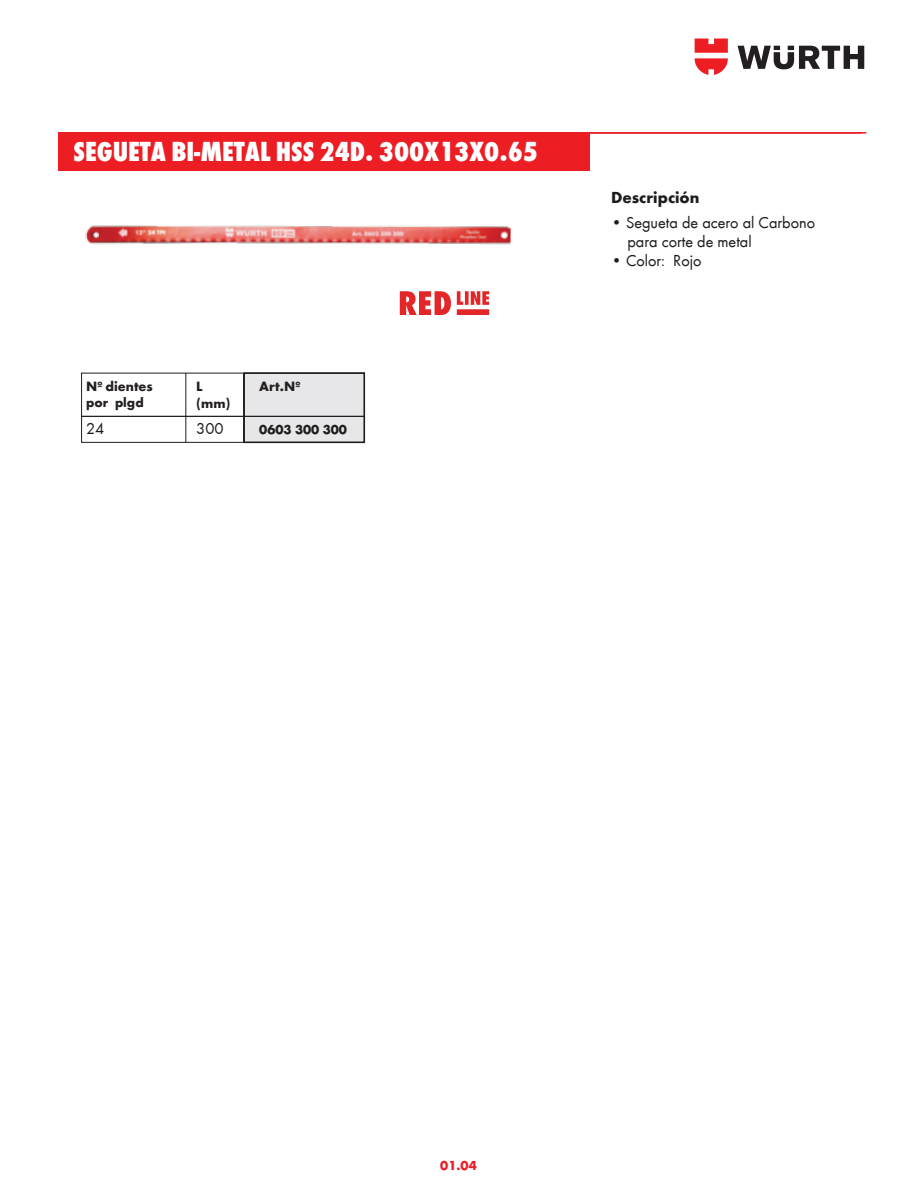
<style>
.page{position:relative;width:918px;height:1188px;background:#fff}
.page>*{position:absolute;margin:0;border:0;box-sizing:border-box;transform-origin:0 0}
.t1{font:800 condensed 28.5px "Wuerth";color:#fff}
.t2{font:16.5px/19.8px "Wuerth";color:#1d1d1b}
.t3{font:700 16.5px "Wuerth";color:#1d1d1b}
.t4{font:700 13.95px/16.6px "Wuerth";letter-spacing:.005em;color:#231f20}
.t5{font:700 13.5px "Wuerth";color:#1d1d1b}
.t6{font:700 13.5px "Wuerth";color:#231f20}
.t7{font:700 13.5px "Wuerth";color:#ed1d24}
</style>
<div class="page">
<svg style="left:738px;top:46px;width:126px;height:23px"></svg>
<svg style="left:695px;top:39px;width:33px;height:36px"></svg>
<hr style="left:59px;top:132px;width:807px;height:2px;background:#ed1d24">
<div style="left:58px;top:132px;width:532px;height:39px;background:#ed1d24"></div>
<div style="left:243px;top:372px;width:122px;height:71px;background:#e7e7e9;border:2px solid #1d1d1b"></div>
<img style="left:85px;top:225px;width:426px;height:20px">
<svg style="left:400px;top:291px;width:89px;height:24px"></svg>
<div style="left:81px;top:373px;width:284px;height:44px;border:1px solid #1d1d1b"></div>
<div style="left:81px;top:416px;width:284px;height:27px;border:1px solid #1d1d1b"></div>
<hr style="left:185px;top:373px;width:1px;height:69px;background:#1d1d1b">
<hr style="left:243px;top:373px;width:1px;height:69px;background:#1d1d1b">
<h1 class="t1" style="left:74px;top:132px;width:466px">SEGUETA BI-METAL HSS 24D. 300X13X0.65</h1>
<p class="t4" style="left:86px;top:377px;width:68px">Nº dientes</p>
<p class="t6" style="left:86px;top:393px;width:59px">por plgd</p>
<p class="t4" style="left:196px;top:377px;width:36px">L (mm)</p>
<p class="t2" style="left:86px;top:417px;width:20px">24</p>
<p class="t2" style="left:196px;top:417px;width:29px">300</p>
<p class="t4" style="left:259px;top:377px;width:43px">Art.Nº</p>
<p class="t5" style="left:259px;top:419px;width:89px">0603 300 300</p>
<p class="t3" style="left:611px;top:186px;width:90px">Descripción</p>
<p class="t2" style="left:628px;top:211px;width:189px;text-indent:-16px">• Segueta de acero al Carbono para corte de metal</p>
<p class="t2" style="left:611px;top:249px;width:92px">• Color: Rojo</p>
<p class="t7" style="left:440px;top:1155px;width:38px">01.04</p>
</div>
